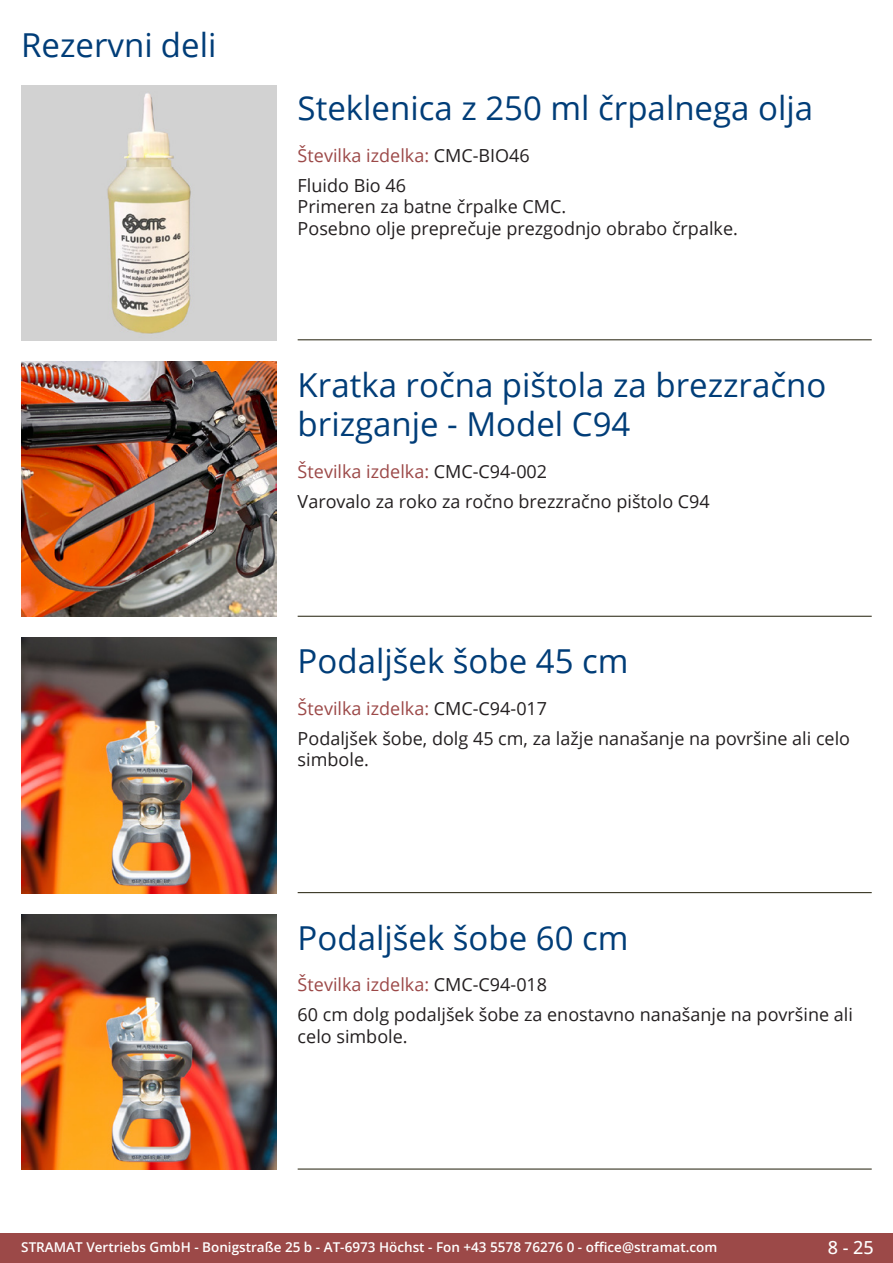
<style>
.page{position:relative;width:893px;height:1263px;background:#fff}
.page>*{position:absolute;margin:0;border:0;box-sizing:border-box;transform-origin:0 0}
.Produkttitel{font:33px/39.6px "Open Sans";color:#003d78}
.RastTitel{font:33px "Open Sans";color:#003d78}
.Beschreibung_Text{font:18px/21.6px "Open Sans";color:#231f20}
.TechDaten_Überschrif{font:18px "Open Sans";color:#9c4948}
.t1{font:500 18px "Open Sans";color:#fff}
.t2{font:600 13.5px "Open Sans";color:#fff}
.s1{color:#231f20}
</style>
<div class="page">
<div style="left:0;top:1233px;width:893px;height:30px;background:#9c4948"></div>
<hr style="left:298px;top:340px;width:574px;height:1px;background:#201d08">
<hr style="left:298px;top:616px;width:574px;height:1px;background:#201d08">
<hr style="left:298px;top:892px;width:574px;height:1px;background:#201d08">
<hr style="left:298px;top:1169px;width:574px;height:1px;background:#201d08">
<img style="left:21px;top:85px;width:255px;height:255px">
<img style="left:21px;top:361px;width:255px;height:256px">
<img style="left:21px;top:638px;width:255px;height:255px">
<img style="left:21px;top:914px;width:255px;height:255px">
<p class="RastTitel" style="left:21px;top:22px;width:197px">Rezervni deli</p>
<p class="Produkttitel" style="left:298px;top:88px;width:517px">Steklenica z 250 ml črpalnega olja</p>
<p class="TechDaten_Überschrif" style="left:298px;top:143px;width:234px">Številka izdelka: <span class="s1">CMC-BIO46</span></p>
<p class="Beschreibung_Text" style="left:298px;top:174px;width:442px">Fluido Bio 46<br>Primeren za batne črpalke CMC.<br>Posebno olje preprečuje prezgodnjo obrabo črpalke.</p>
<p class="Produkttitel" style="left:298px;top:364px;width:530px">Kratka ročna pištola za brezzračno brizganje - Model C94</p>
<p class="TechDaten_Überschrif" style="left:298px;top:459px;width:251px">Številka izdelka: <span class="s1">CMC-C94-002</span></p>
<p class="Beschreibung_Text" style="left:298px;top:490px;width:414px">Varovalo za roko za ročno brezzračno pištolo C94</p>
<p class="Produkttitel" style="left:298px;top:640px;width:332px">Podaljšek šobe 45 cm</p>
<p class="TechDaten_Überschrif" style="left:298px;top:696px;width:251px">Številka izdelka: <span class="s1">CMC-C94-017</span></p>
<p class="Beschreibung_Text" style="left:298px;top:727px;width:554px">Podaljšek šobe, dolg 45 cm, za lažje nanašanje na površine ali celo simbole.</p>
<p class="Produkttitel" style="left:298px;top:917px;width:332px">Podaljšek šobe 60 cm</p>
<p class="TechDaten_Überschrif" style="left:298px;top:972px;width:251px">Številka izdelka: <span class="s1">CMC-C94-018</span></p>
<p class="Beschreibung_Text" style="left:298px;top:1003px;width:557px">60 cm dolg podaljšek šobe za enostavno nanašanje na površine ali celo simbole.</p>
<p class="t2" style="left:21px;top:1238px;width:698px">STRAMAT Vertriebs GmbH - Bonigstraße 25 b - AT-6973 Höchst - Fon +43 5578 76276 0 - office@stramat.com</p>
<p class="t1" style="left:828px;top:1234px;width:48px">8 - 25</p>
</div>
